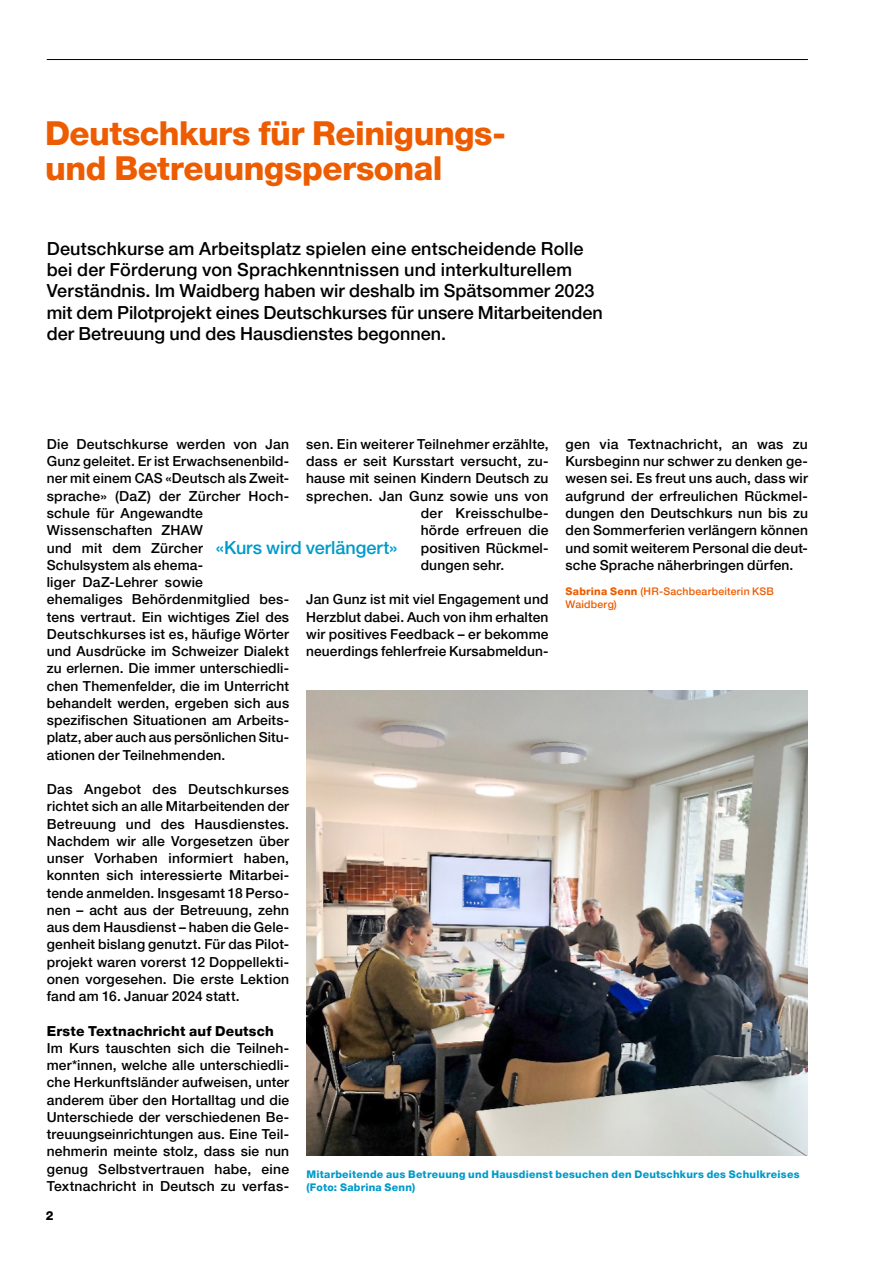
<style>
.page{position:relative;width:893px;height:1263px;background:#fff}
.page>*{position:absolute;margin:0;border:0;box-sizing:border-box;transform-origin:0 0}
.t1{font:800 33px/35.2px "Helvetica Neue LT Pro";letter-spacing:-.015em;color:#ed5c00}
.t2{font:500 18px/21.3px "Helvetica Neue LT Pro";letter-spacing:.005em;color:#000}
.t3{font:500 18px "Helvetica Neue LT Pro";color:#009ac9}
.t4{font:500 13.8px/17.2px "Helvetica Neue LT Pro";letter-spacing:.015em;color:#000;text-align:justify}
.t5{font:800 13.8px "Helvetica Neue LT Pro";letter-spacing:.015em;color:#000}
.t6{font:800 12.3px "Helvetica Neue LT Pro";color:#000}
.t7{font:800 10.5px/12.8px "Helvetica Neue LT Pro";letter-spacing:.025em;color:#009ac9}
.t8{font:500 10.5px/12.8px "Helvetica Neue LT Pro";letter-spacing:.02em;color:#ed5c00}
.s1{font-weight:800}
</style>
<div class="page">
<hr style="left:47px;top:59px;width:761px;height:1px;background:#000">
<img style="left:306px;top:690px;width:502px;height:466px">
<h1 class="t1" style="left:45px;top:115px;width:462px">Deutschkurs für Reinigungs&shy;und Betreuungspersonal</h1>
<p class="t2" style="left:47px;top:238px;width:558px">Deutschkurse am Arbeitsplatz spielen eine entscheidende Rolle bei der Förderung von Sprachkenntnissen und interkulturellem Verständnis. Im Waidberg haben wir deshalb im Spätsommer 2023 mit dem Pilotprojekt eines Deutschkurses für unsere Mitarbeitenden der Betreuung und des Hausdienstes begonnen.</p>
<p class="t4" style="left:47px;top:435px;width:244px;text-align:left">Die Deutschkurse werden von Jan<br>Gunz geleitet. Er ist Erwachsenenbild&shy;ner mit einem CAS «Deutsch als Zweit&shy;sprache» (DaZ) der Zürcher Hoch&shy;schule für Angewandte<br>Wissenschaften ZHAW<br>und mit dem Zürcher<br>Schulsystem als ehema-<br>liger DaZ-Lehrer sowie<br>ehemaliges Behördenmitglied bes&shy;tens vertraut. Ein wichtiges Ziel des<br>Deutschkurses ist es, häufige Wörter und Ausdrücke im Schweizer Dialekt zu erlernen. Die immer unterschiedli&shy;chen Themenfelder, die im Unterricht behandelt werden, ergeben sich aus spezifischen Situationen am Arbeits&shy;platz, aber auch aus persönlichen Situ&shy;ationen der Teilnehmenden.</p>
<p class="t4" style="left:47px;top:780px;width:244px">Das Angebot des Deutschkurses richtet sich an alle Mitarbeitenden der Betreuung und des Hausdienstes.<br>Nachdem wir alle Vorgesetzen über unser Vorhaben informiert haben, konnten sich interessierte Mitarbei&shy;tende anmelden. Insgesamt 18 Perso&shy;nen – acht aus der Betreuung, zehn aus dem Hausdienst – haben die Gele&shy;genheit bislang genutzt. Für das Pilot&shy;projekt waren vorerst 12 Doppellekti&shy;onen vorgesehen. Die erste Lektion fand am 16. Januar 2024 statt.</p>
<p class="t5" style="left:47px;top:1022px;width:229px">Erste Textnachricht auf Deutsch</p>
<p class="t4" style="left:47px;top:1039px;width:244px">Im Kurs tauschten sich die Teilneh&shy;mer*innen, welche alle unterschiedli&shy;che Herkunftsländer aufweisen, unter anderem über den Hortalltag und die Unterschiede der verschiedenen Be&shy;treuungseinrichtungen aus. Eine Teil&shy;nehmerin meinte stolz, dass sie nun genug Selbstvertrauen habe, eine Textnachricht in Deutsch zu verfas-</p>
<p class="t4" style="left:306px;top:435px;width:244px">sen. Ein weiterer Teilnehmer erzählte,</p>
<p class="t4" style="left:306px;top:452px;width:244px">dass er seit Kursstart versucht, zu-</p>
<p class="t4" style="left:306px;top:470px;width:244px">hause mit seinen Kindern Deutsch zu</p>
<p class="t4" style="left:306px;top:487px;width:244px">sprechen. Jan Gunz sowie uns von</p>
<p class="t4" style="left:421px;top:504px;width:129px">der Kreisschulbe-</p>
<p class="t4" style="left:421px;top:521px;width:129px">hörde erfreuen die</p>
<p class="t4" style="left:421px;top:539px;width:129px">positiven Rückmel-</p>
<p class="t4" style="left:421px;top:556px;width:85px">dungen sehr.</p>
<p class="t4" style="left:306px;top:590px;width:244px">Jan Gunz ist mit viel Engagement und Herzblut dabei. Auch von ihm erhalten wir positives Feedback – er bekomme neuerdings fehlerfreie Kursabmeldun-</p>
<p class="t4" style="left:566px;top:435px;width:244px">gen via Textnachricht, an was zu Kursbeginn nur schwer zu denken ge&shy;wesen sei. Es freut uns auch, dass wir aufgrund der erfreulichen Rückmel&shy;dungen den Deutschkurs nun bis zu den Sommerferien verlängern können und somit weiterem Personal die deut&shy;sche Sprache näherbringen dürfen.</p>
<p class="t8" style="left:566px;top:585px;width:210px"><span class="s1">Sabrina Senn</span> (HR-Sachbearbeiterin KSB<br>Waidberg)</p>
<h2 class="t3" style="left:216px;top:537px;width:183px">«Kurs wird verlängert»</h2>
<p class="t7" style="left:307px;top:1168px;width:494px">Mitarbeitende aus Betreuung und Hausdienst besuchen den Deutschkurs des Schulkreises (Foto: Sabrina Senn)</p>
<p class="t6" style="left:46px;top:1209px;width:9px">2</p>
</div>
